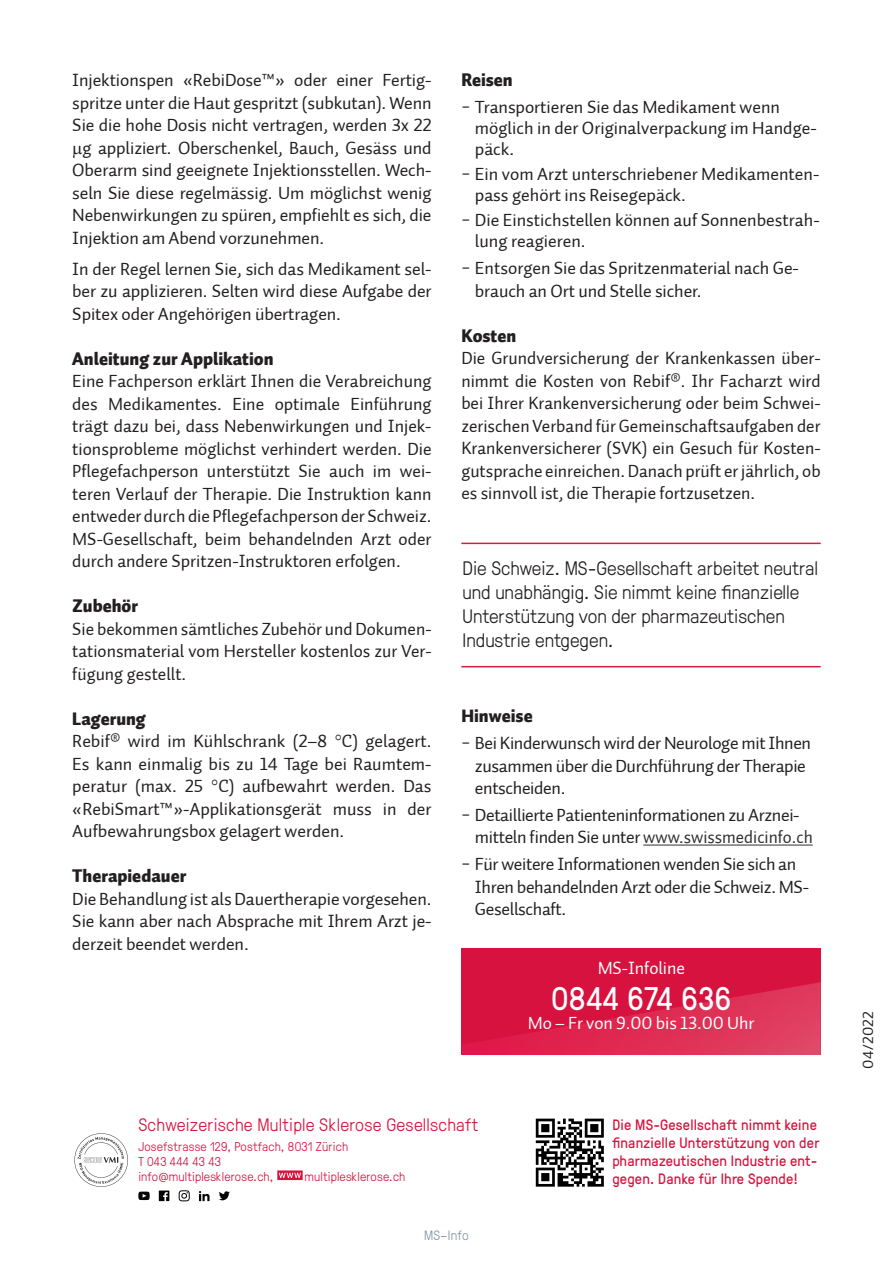
<style>
.page{position:relative;width:893px;height:1263px;background:#fff}
.page>*{position:absolute;margin:0;border:0;box-sizing:border-box;transform-origin:0 0}
.t1{font:32.7px "GT Pressura";letter-spacing:.02em;color:#fff}
.t2{font:300 19.5px/24px "GT Pressura";color:#231f20}
.t3{font:18px/22.5px "Auto 2 Regular LF";letter-spacing:-.005em;color:#231f20;text-align:justify}
.t4{font:18px "Auto 2 Black LF";color:#231f20}
.t5{font:300 18px "GT Pressura";letter-spacing:.015em;color:#d7123e}
.t6{font:18px "Auto 2 Regular LF";letter-spacing:-.005em;color:#fff}
.t7{font:15px/18px "GT Pressura";letter-spacing:.015em;color:#d7123e}
.t8{font:15px "Auto 2 Regular LF";letter-spacing:.015em;color:#231f20}
.t9{font:300 13.5px "GT Pressura";letter-spacing:.015em;color:#83969f}
.t10{font:300 12.75px/15px "GT Pressura";letter-spacing:.015em;color:#d7123e}
.s1{color:#312f30}
</style>
<div class="page">
<svg style="left:277px;top:1170px;width:26px;height:10px"></svg>
<svg style="left:219px;top:1191px;width:11px;height:9px"></svg>
<svg style="left:199px;top:1191px;width:11px;height:10px"></svg>
<svg style="left:159px;top:1190px;width:10px;height:11px"></svg>
<svg style="left:179px;top:1190px;width:11px;height:11px"></svg>
<svg style="left:138px;top:1191px;width:12px;height:9px"></svg>
<svg style="left:74px;top:1133px;width:54px;height:54px"></svg>
<div style="left:461px;top:949px;width:360px;height:106px;background:#d7123e"></div>
<svg style="left:462px;top:982px;width:359px;height:73px"></svg>
<svg style="left:536px;top:1118px;width:68px;height:69px"></svg>
<hr style="left:461px;top:543px;width:360px;height:1px;background:#d71d43">
<hr style="left:461px;top:666px;width:360px;height:1px;background:#d71d43">
<hr style="left:643px;top:845px;width:170px;height:1px;background:#312f30">
<p class="t3" style="left:72px;top:69px;width:361px">Injektionspen «RebiDose™» oder einer Fertig&shy;spritze unter die Haut gespritzt (subkutan). Wenn Sie die hohe Dosis nicht vertragen, werden 3x 22 μg appliziert. Oberschenkel, Bauch, Gesäss und Oberarm sind geeignete Injektionsstellen. Wech&shy;seln Sie diese regelmässig. Um möglichst wenig Nebenwirkungen zu spüren, empfiehlt es sich, die Injektion am Abend vorzunehmen.</p>
<p class="t3" style="left:72px;top:258px;width:361px">In der Regel lernen Sie, sich das Medikament sel&shy;ber zu applizieren. Selten wird diese Aufgabe der Spitex oder Angehörigen übertragen.</p>
<p class="t4" style="left:72px;top:347px;width:203px">Anleitung zur Applikation</p>
<p class="t3" style="left:72px;top:370px;width:361px">Eine Fachperson erklärt Ihnen die Verabreichung des Medikamentes. Eine optimale Einführung trägt dazu bei, dass Nebenwirkungen und Injek&shy;tionsprobleme möglichst verhindert werden. Die Pflegefachperson unterstützt Sie auch im wei&shy;teren Verlauf der Therapie. Die Instruktion kann entweder durch die Pflegefachperson der Schweiz.<br>MS-Gesellschaft, beim behandelnden Arzt oder durch andere Spritzen-Instruktoren erfolgen.</p>
<p class="t4" style="left:72px;top:594px;width:67px">Zubehör</p>
<p class="t3" style="left:72px;top:618px;width:361px">Sie bekommen sämtliches Zubehör und Dokumen&shy;tationsmaterial vom Hersteller kostenlos zur Ver&shy;fügung gestellt.</p>
<p class="t4" style="left:72px;top:707px;width:75px">Lagerung</p>
<p class="t3" style="left:72px;top:730px;width:361px">Rebif® wird im Kühlschrank (2–8 °C) gelagert.<br>Es kann einmalig bis zu 14 Tage bei Raumtem&shy;peratur (max. 25 °C) aufbewahrt werden. Das «RebiSmart™»-Applikationsgerät muss in der Aufbewahrungsbox gelagert werden.</p>
<p class="t4" style="left:72px;top:864px;width:115px">Therapiedauer</p>
<p class="t3" style="left:72px;top:888px;width:361px">Die Behandlung ist als Dauertherapie vorgesehen.<br>Sie kann aber nach Absprache mit Ihrem Arzt je&shy;derzeit beendet werden.</p>
<p class="t4" style="left:461px;top:68px;width:53px">Reisen</p>
<p class="t3" style="left:475px;top:97px;width:343px;line-height:21px;text-align:left;text-indent:-14px">− Transportieren Sie das Medikament wenn möglich in der Originalverpackung im Handge&shy;päck.</p>
<p class="t3" style="left:475px;top:164px;width:346px;line-height:21px;text-indent:-14px">− Ein vom Arzt unterschriebener Medikamenten&shy;pass gehört ins Reisegepäck.</p>
<p class="t3" style="left:475px;top:210px;width:346px;line-height:21px;text-indent:-14px">− Die Einstichstellen können auf Sonnenbestrah&shy;lung reagieren.</p>
<p class="t3" style="left:475px;top:257px;width:326px;text-indent:-14px">− Entsorgen Sie das Spritzenmaterial nach Ge&shy;brauch an Ort und Stelle sicher.</p>
<p class="t4" style="left:461px;top:324px;width:56px">Kosten</p>
<p class="t3" style="left:461px;top:347px;width:361px">Die Grundversicherung der Krankenkassen über&shy;nimmt die Kosten von Rebif®. Ihr Facharzt wird bei Ihrer Krankenversicherung oder beim Schwei&shy;zerischen Verband für Gemeinschaftsaufgaben der Krankenversicherer (SVK) ein Gesuch für Kosten&shy;gutsprache einreichen. Danach prüft er jährlich, ob es sinnvoll ist, die Therapie fortzusetzen.</p>
<p class="t2" style="left:463px;top:555px;width:357px">Die Schweiz. MS-Gesellschaft arbeitet neutral und unabhängig. Sie nimmt keine finanzielle Unterstützung von der pharmazeutischen Industrie entgegen.</p>
<p class="t4" style="left:461px;top:704px;width:73px">Hinweise</p>
<p class="t3" style="left:475px;top:732px;width:338px;text-align:left;text-indent:-14px">− Bei Kinderwunsch wird der Neurologe mit Ihnen zusammen über die Durchführung der Therapie entscheiden.</p>
<p class="t3" style="left:475px;top:804px;width:339px;text-indent:-14px">− Detaillierte Patienteninformationen zu Arznei&shy;mitteln finden Sie unter <span class="s1">www.swissmedicinfo.ch</span></p>
<p class="t3" style="left:475px;top:853px;width:336px;text-align:left;text-indent:-14px">− Für weitere Informationen wenden Sie sich an<br>Ihren behandelnden Arzt oder die Schweiz. MS-<br>Gesellschaft.</p>
<p class="t6" style="left:598px;top:956px;width:89px">MS-Infoline</p>
<p class="t1" style="left:551px;top:975px;width:181px">0844 674 636</p>
<p class="t6" style="left:528px;top:1012px;width:228px">Mo – Fr von 9.00 bis 13.00 Uhr</p>
<p class="t5" style="left:138px;top:1112px;width:341px">Schweizerische Multiple Sklerose Gesellschaft</p>
<p class="t10" style="left:138px;top:1138px;width:211px">Josefstrasse 129, Postfach, 8031 Zürich<br>T 043 444 43 43 info@multiplesklerose.ch,</p>
<p class="t10" style="left:305px;top:1168px;width:102px">multiplesklerose.ch</p>
<p class="t9" style="left:424px;top:1226px;width:46px">MS–Info</p>
<p class="t7" style="left:612px;top:1115px;width:209px">Die MS-Gesellschaft nimmt keine finanzielle Unterstützung von der pharmazeutischen Industrie ent&shy;gegen. Danke für Ihre Spende!</p>
<p class="t8" style="left:859px;top:1068px;width:59px;rotate:-90deg">04/2022</p>
</div>
